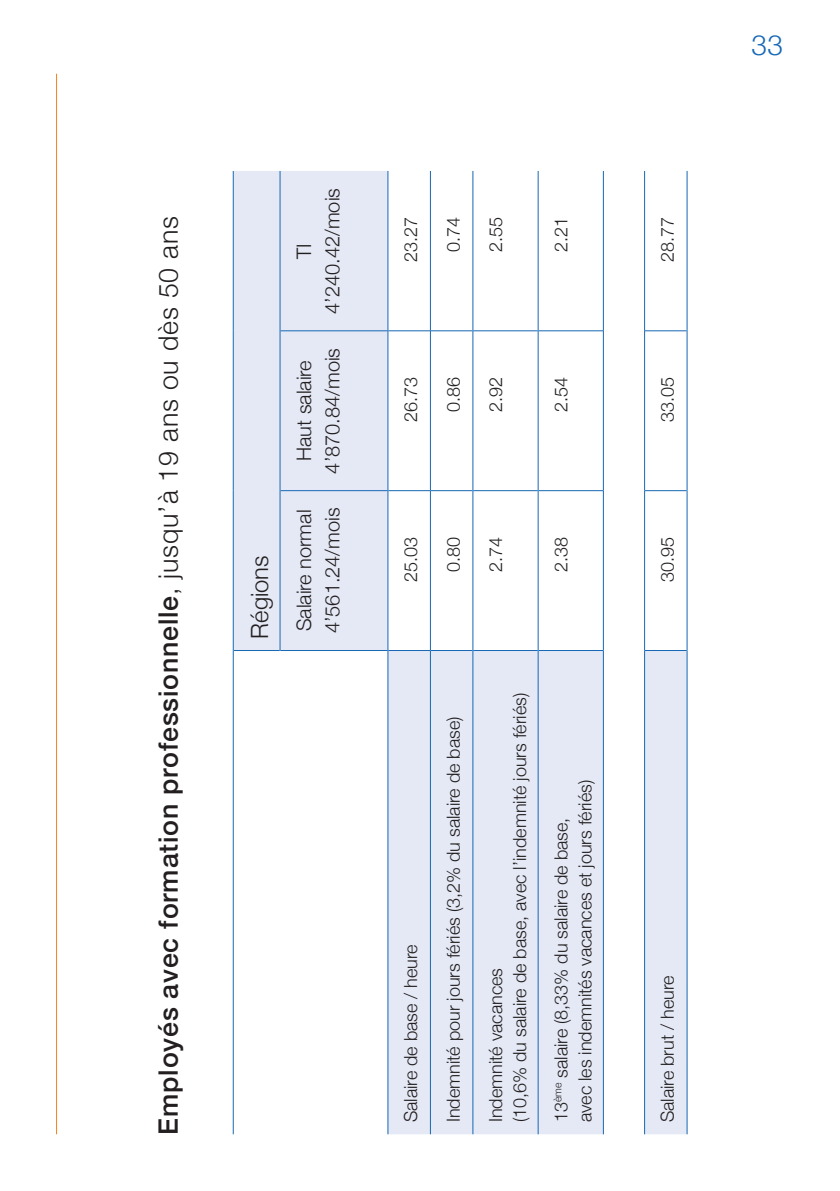
<style>
.page{position:relative;width:840px;height:1191px;background:#fff}
.page>*{position:absolute;margin:0;border:0;box-sizing:border-box;transform-origin:0 0}
.t1{font:300 28px "Helvetica Neue";color:#1768b4}
.t2{font:500 26.8px "Helvetica Neue";letter-spacing:.03em;color:#231f20}
.t3{font:300 23.8px "Helvetica Neue";color:#231f20}
.t4{font:300 20px/28px "Helvetica Neue";color:#231f20;text-align:center}
.t5{font:300 18px/24px "Helvetica Neue";color:#231f20}
.s1{font-weight:300}
</style>
<div class="page">
<hr style="left:56px;top:74px;width:1px;height:1060px;background:#f58220">
<svg style="left:234px;top:171px;width:452px;height:963px"></svg>
<hr style="left:233px;top:650px;width:1px;height:484px;background:#1768b4">
<hr style="left:233px;top:490px;width:1px;height:160px;background:#1768b4">
<hr style="left:233px;top:650px;width:46px;height:1px;background:#1768b4">
<hr style="left:233px;top:331px;width:1px;height:159px;background:#1768b4">
<hr style="left:233px;top:171px;width:1px;height:160px;background:#1768b4">
<hr style="left:279px;top:490px;width:1px;height:161px;background:#1768b4">
<hr style="left:280px;top:650px;width:107px;height:1px;background:#1768b4">
<hr style="left:279px;top:331px;width:1px;height:159px;background:#1768b4">
<hr style="left:279px;top:171px;width:1px;height:160px;background:#1768b4">
<hr style="left:280px;top:330px;width:107px;height:1px;background:#1768b4">
<hr style="left:280px;top:490px;width:107px;height:1px;background:#1768b4">
<hr style="left:387px;top:650px;width:1px;height:484px;background:#1768b4">
<hr style="left:387px;top:490px;width:1px;height:160px;background:#1768b4">
<hr style="left:387px;top:331px;width:1px;height:159px;background:#1768b4">
<hr style="left:388px;top:490px;width:41px;height:1px;background:#1768b4">
<hr style="left:387px;top:171px;width:1px;height:160px;background:#1768b4">
<hr style="left:430px;top:490px;width:42px;height:1px;background:#1768b4">
<hr style="left:472px;top:650px;width:1px;height:484px;background:#1768b4">
<hr style="left:472px;top:490px;width:1px;height:160px;background:#1768b4">
<hr style="left:472px;top:331px;width:1px;height:159px;background:#1768b4">
<hr style="left:473px;top:490px;width:64px;height:1px;background:#1768b4">
<hr style="left:472px;top:171px;width:1px;height:160px;background:#1768b4">
<hr style="left:538px;top:490px;width:64px;height:1px;background:#1768b4">
<hr style="left:602px;top:650px;width:1px;height:484px;background:#1768b4">
<hr style="left:602px;top:490px;width:1px;height:160px;background:#1768b4">
<hr style="left:602px;top:331px;width:1px;height:159px;background:#1768b4">
<hr style="left:602px;top:171px;width:1px;height:160px;background:#1768b4">
<hr style="left:644px;top:490px;width:42px;height:1px;background:#1768b4">
<hr style="left:388px;top:650px;width:41px;height:1px;background:#1768b4">
<hr style="left:388px;top:330px;width:41px;height:1px;background:#1768b4">
<hr style="left:429px;top:650px;width:1px;height:484px;background:#1768b4">
<hr style="left:429px;top:490px;width:1px;height:160px;background:#1768b4">
<hr style="left:430px;top:650px;width:42px;height:1px;background:#1768b4">
<hr style="left:429px;top:331px;width:1px;height:159px;background:#1768b4">
<hr style="left:429px;top:171px;width:1px;height:160px;background:#1768b4">
<hr style="left:430px;top:330px;width:42px;height:1px;background:#1768b4">
<hr style="left:473px;top:650px;width:64px;height:1px;background:#1768b4">
<hr style="left:473px;top:330px;width:64px;height:1px;background:#1768b4">
<hr style="left:537px;top:650px;width:1px;height:484px;background:#1768b4">
<hr style="left:537px;top:490px;width:1px;height:160px;background:#1768b4">
<hr style="left:538px;top:650px;width:64px;height:1px;background:#1768b4">
<hr style="left:537px;top:331px;width:1px;height:159px;background:#1768b4">
<hr style="left:537px;top:171px;width:1px;height:160px;background:#1768b4">
<hr style="left:538px;top:330px;width:64px;height:1px;background:#1768b4">
<hr style="left:643px;top:650px;width:1px;height:484px;background:#1768b4">
<hr style="left:643px;top:490px;width:1px;height:160px;background:#1768b4">
<hr style="left:644px;top:650px;width:42px;height:1px;background:#1768b4">
<hr style="left:643px;top:331px;width:1px;height:159px;background:#1768b4">
<hr style="left:643px;top:171px;width:1px;height:160px;background:#1768b4">
<hr style="left:644px;top:330px;width:42px;height:1px;background:#1768b4">
<hr style="left:686px;top:650px;width:1px;height:484px;background:#1768b4">
<hr style="left:686px;top:490px;width:1px;height:160px;background:#1768b4">
<hr style="left:686px;top:331px;width:1px;height:159px;background:#1768b4">
<hr style="left:686px;top:171px;width:1px;height:160px;background:#1768b4">
<h2 class="t2" style="left:147px;top:1134px;width:919px;rotate:-90deg">Employés avec formation professionnelle<span class="s1">, jusqu’à 19 ans ou dès 50 ans</span></h2>
<h3 class="t3" style="left:240px;top:638px;width:85px;rotate:-90deg">Régions</h3>
<p class="t4" style="left:288px;top:314px;width:127px;rotate:-90deg">TI<br>4’240.42/mois</p>
<p class="t4" style="left:288px;top:473px;width:127px;rotate:-90deg">Haut salaire<br>4’870.84/mois</p>
<p class="t4" style="left:288px;top:633px;width:127px;text-align:left;rotate:-90deg">Salaire normal<br>4’561.24/mois</p>
<p class="t5" style="left:397px;top:262px;width:47px;rotate:-90deg">23.27</p>
<p class="t5" style="left:440px;top:252px;width:37px;rotate:-90deg">0.74</p>
<p class="t5" style="left:482px;top:252px;width:37px;rotate:-90deg">2.55</p>
<p class="t5" style="left:397px;top:422px;width:47px;rotate:-90deg">26.73</p>
<p class="t5" style="left:440px;top:412px;width:37px;rotate:-90deg">0.86</p>
<p class="t5" style="left:482px;top:412px;width:37px;rotate:-90deg">2.92</p>
<p class="t5" style="left:547px;top:252px;width:37px;rotate:-90deg">2.21</p>
<p class="t5" style="left:547px;top:412px;width:37px;rotate:-90deg">2.54</p>
<p class="t5" style="left:397px;top:581px;width:47px;rotate:-90deg">25.03</p>
<p class="t5" style="left:440px;top:571px;width:37px;rotate:-90deg">0.80</p>
<p class="t5" style="left:482px;top:571px;width:37px;rotate:-90deg">2.74</p>
<p class="t5" style="left:547px;top:571px;width:37px;rotate:-90deg">2.38</p>
<p class="t5" style="left:397px;top:1122px;width:180px;rotate:-90deg">Salaire de base / heure</p>
<p class="t5" style="left:440px;top:1122px;width:407px;rotate:-90deg">Indemnité pour jours fériés (3,2% du salaire de base)</p>
<p class="t5" style="left:482px;top:1122px;width:431px;rotate:-90deg">Indemnité vacances<br>(10,6% du salaire de base, avec l’indemnité jours fériés)</p>
<p class="t5" style="left:547px;top:1122px;width:344px;rotate:-90deg">13<sup>ème</sup> salaire (8,33% du salaire de base, avec les indemnités vacances et jours fériés)</p>
<p class="t5" style="left:653px;top:262px;width:47px;rotate:-90deg">28.77</p>
<p class="t5" style="left:653px;top:422px;width:47px;rotate:-90deg">33.05</p>
<p class="t5" style="left:653px;top:581px;width:47px;rotate:-90deg">30.95</p>
<p class="t5" style="left:653px;top:1122px;width:148px;rotate:-90deg">Salaire brut / heure</p>
<h1 class="t1" style="left:751px;top:23px;width:33px">33</h1>
</div>
